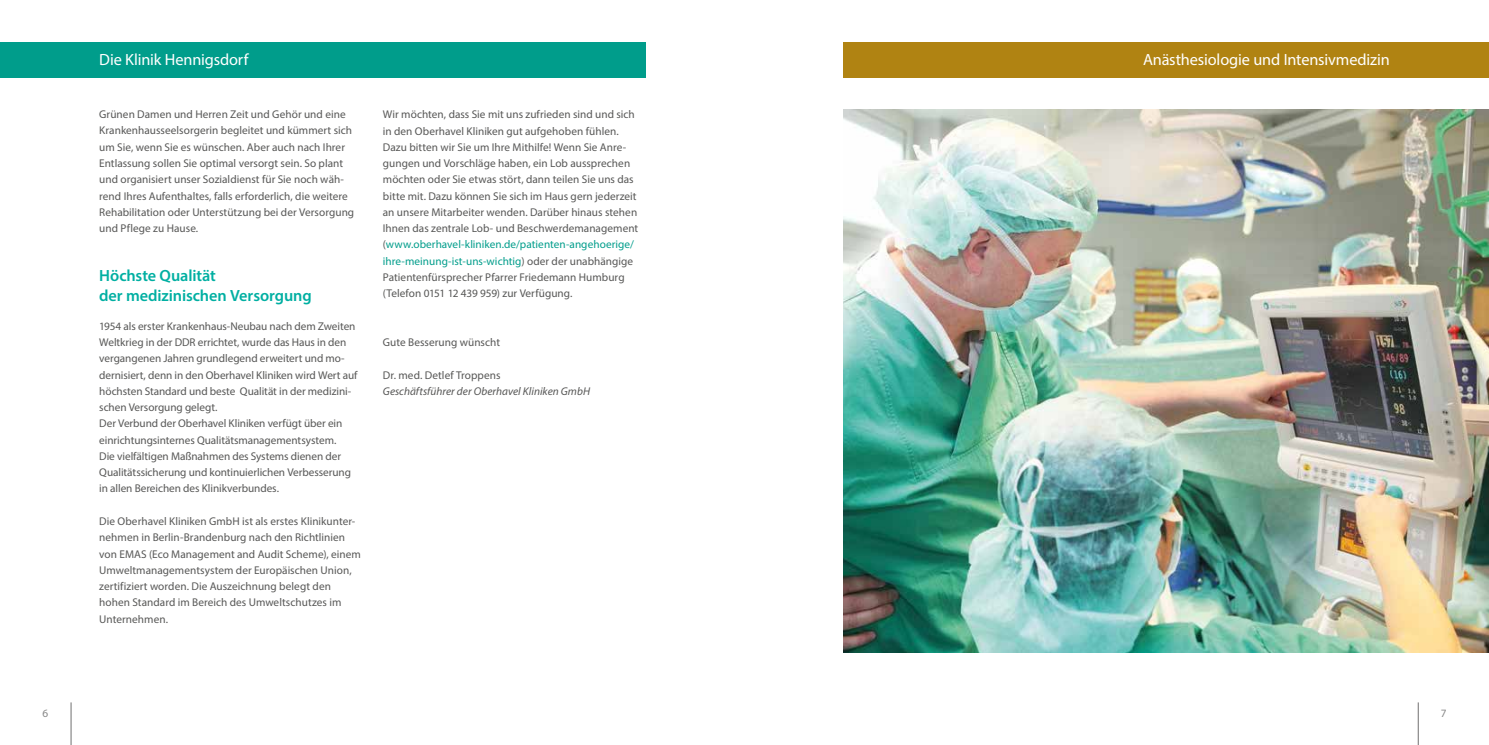
<style>
.page{position:relative;width:1489px;height:745px;background:#fff}
.page>*{position:absolute;margin:0;border:0;box-sizing:border-box;transform-origin:0 0}
.t1{font:16.25px "Myriad Pro";letter-spacing:-.01em;color:#fff}
.t2{font:600 16.25px/19.8px "Myriad Pro";letter-spacing:-.005em;color:#00afa2}
.t3{font:11.25px/16.2px "Myriad Pro";color:#575756}
.t4{font:italic 11.25px "Myriad Pro";letter-spacing:.005em;color:#575756}
.t5{font:11.25px "Myriad Pro";color:#878787}
.s1{color:#009d8b}
</style>
<div class="page">
<hr style="left:71px;top:702px;width:1px;height:42px;background:#706f6f">
<hr style="left:1417px;top:702px;width:1px;height:42px;background:#706f6f">
<div style="left:0;top:43px;width:645px;height:35px;background:#009d8b"></div>
<div style="left:843px;top:43px;width:645px;height:35px;background:#b08312"></div>
<img style="left:843px;top:110px;width:645px;height:542px">
<h1 class="t1" style="left:99px;top:50px;width:151px">Die Klinik Hennigsdorf</h1>
<h1 class="t1" style="left:1142px;top:50px;width:248px">Anästhesiologie und Intensivmedizin</h1>
<p class="t3" style="left:99px;top:106px;width:256px">Grünen Damen und Herren Zeit und Gehör und eine Krankenhausseelsorgerin begleitet und kümmert sich um Sie, wenn Sie es wünschen. Aber auch nach Ihrer Entlassung sollen Sie optimal versorgt sein. So plant und organisiert unser Sozialdienst für Sie noch wäh&shy;rend Ihres Aufenthaltes, falls erforderlich, die weitere Rehabilitation oder Unterstützung bei der Versorgung und Pflege zu Hause.</p>
<h1 class="t2" style="left:99px;top:265px;width:214px">Höchste Qualität<br>der medizinischen Versorgung</h1>
<p class="t3" style="left:99px;top:317px;width:260px">1954 als erster Krankenhaus-Neubau nach dem Zweiten Weltkrieg in der DDR errichtet, wurde das Haus in den vergangenen Jahren grundlegend erweitert und mo&shy;dernisiert, denn in den Oberhavel Kliniken wird Wert auf höchsten Standard und beste Qualität in der medizini&shy;schen Versorgung gelegt.<br>Der Verbund der Oberhavel Kliniken verfügt über ein einrichtungsinternes Qualitätsmanagementsystem.<br>Die vielfältigen Maßnahmen des Systems dienen der Qualitätssicherung und kontinuierlichen Verbesserung in allen Bereichen des Klinikverbundes.</p>
<p class="t3" style="left:99px;top:512px;width:263px">Die Oberhavel Kliniken GmbH ist als erstes Klinikunter&shy;nehmen in Berlin-Brandenburg nach den Richtlinien von EMAS (Eco Management and Audit Scheme), einem Umweltmanagementsystem der Europäischen Union, zertifiziert worden. Die Auszeichnung belegt den hohen Standard im Bereich des Umweltschutzes im Unternehmen.</p>
<p class="t3" style="left:383px;top:106px;width:257px">Wir möchten, dass Sie mit uns zufrieden sind und sich in den Oberhavel Kliniken gut aufgehoben fühlen.<br>Dazu bitten wir Sie um Ihre Mithilfe! Wenn Sie Anre&shy;gungen und Vorschläge haben, ein Lob aussprechen möchten oder Sie etwas stört, dann teilen Sie uns das bitte mit. Dazu können Sie sich im Haus gern jederzeit an unsere Mitarbeiter wenden. Darüber hinaus stehen Ihnen das zentrale Lob- und Beschwerdemanagement (<span class="s1">www.oberhavel-kliniken.de/patienten-angehoerige/ ihre-meinung-ist-uns-wichtig</span>) oder der unabhängige Patientenfürsprecher Pfarrer Friedemann Humburg (Telefon 0151 12 439 959) zur Verfügung.</p>
<p class="t3" style="left:383px;top:334px;width:119px">Gute Besserung wünscht</p>
<p class="t3" style="left:383px;top:366px;width:119px">Dr. med. Detlef Troppens</p>
<p class="t4" style="left:383px;top:384px;width:209px">Geschäftsführer der Oberhavel Kliniken GmbH</p>
<p class="t5" style="left:43px;top:706px;width:7px">6</p>
<p class="t5" style="left:1440px;top:706px;width:7px">7</p>
</div>
